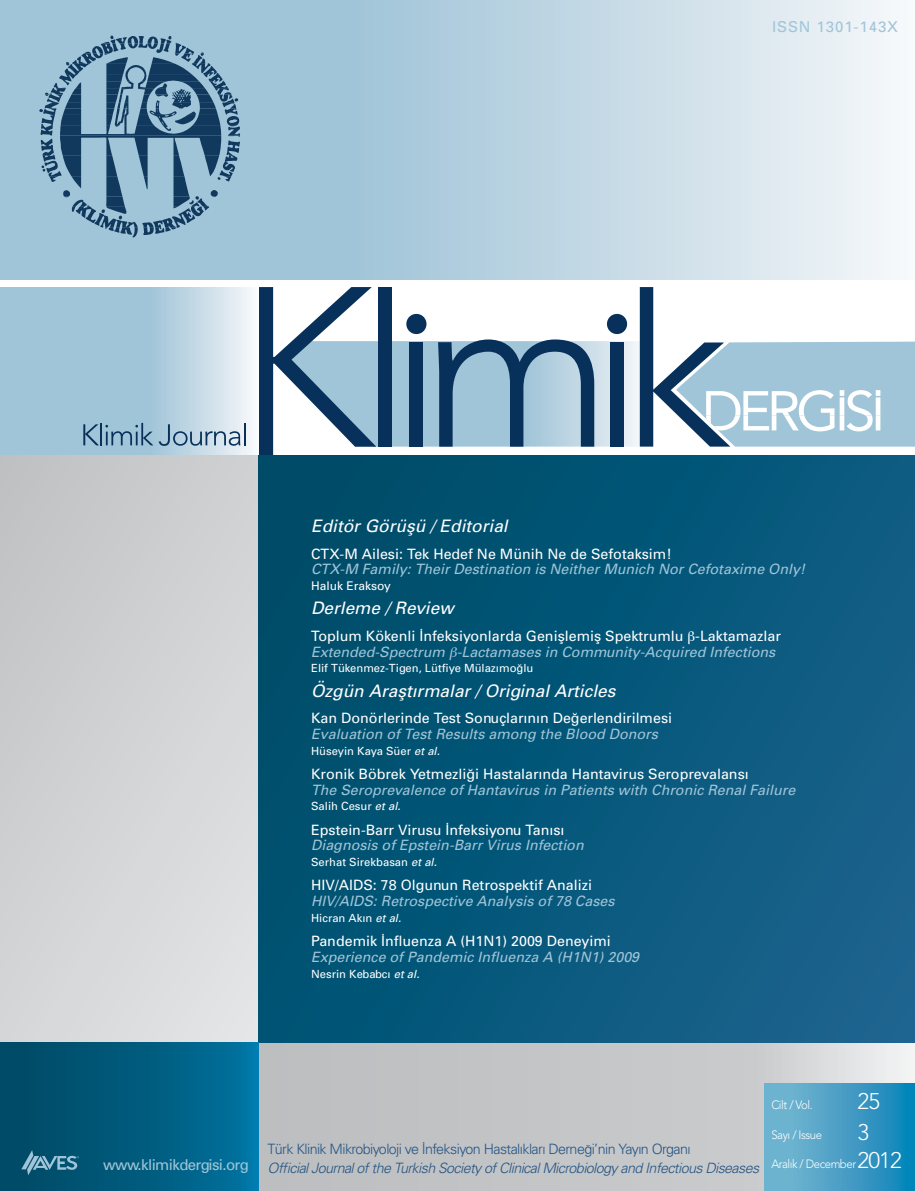
<style>
.page{position:relative;width:915px;height:1191px;background:#fff}
.page>*{position:absolute;margin:0;border:0;box-sizing:border-box;transform-origin:0 0}
.t1{font:300 22.5px "Avenir LT Std";letter-spacing:-.04em;color:#fff}
.t2{font:17.25px "Univers Italic Tr";color:#fff}
.t3{font:15px "Univers Tr";letter-spacing:-.04em;color:#a0c5d8}
.t4{font:15px "Univers Tr";letter-spacing:.06em;color:#a0c5d8}
.t5{font:14.25px "Univers Italic Tr";color:#a0c5d8}
.t6{font:14.25px "Univers Tr";color:#fff}
.t7{font:14.25px "Univers Light Ita Tr";letter-spacing:-.04em;color:#255584}
.t8{font:14.25px "Univers Light Tr";letter-spacing:-.04em;color:#255584}
.t9{font:300 12px "Avenir LT Std";letter-spacing:-.04em;color:#fff;scale:.95 1}
.t10{font:12px "Univers Tr";color:#fff}
.t11{font:11.25px "Univers Tr";color:#fff}
.s1{font-family:"Univers Italic Tr"}
</style>
<div class="page">
<svg style="left:281px;top:0;width:618px;height:280px;background:#c4d9e5"></svg>
<div style="left:0;top:0;width:281px;height:280px;background:#a0c5d8"></div>
<svg style="left:39px;top:36px;width:201px;height:201px"></svg>
<svg style="left:259px;top:287px;width:655px;height:168px"></svg>
<svg style="left:0;top:287px;width:252px;height:168px;background:#aeccdd"></svg>
<div style="left:0;top:455px;width:914px;height:587px;background:linear-gradient(to bottom,#c6c8ca,#dddee0)"></div>
<div style="left:257px;top:1042px;width:657px;height:149px;background:linear-gradient(to right,#b4b7b9,#dddfe0)"></div>
<svg style="left:764px;top:1083px;width:150px;height:108px;background:#469fc5"></svg>
<svg style="left:83px;top:424px;width:16px;height:21px"></svg>
<hr style="left:100px;top:423px;width:2px;height:22px;background:#07315b">
<svg style="left:105px;top:423px;width:48px;height:22px"></svg>
<svg style="left:159px;top:423px;width:86px;height:23px;background:#a4bbcc"></svg>
<div style="left:258px;top:455px;width:656px;height:587px;background:linear-gradient(to right,#004e6b,#146089)"></div>
<div style="left:0;top:1042px;width:258px;height:149px;background:linear-gradient(to right,#00465f,#00729e)"></div>
<svg style="left:21px;top:1150px;width:58px;height:25px"></svg>
<svg style="left:688px;top:631px;width:6px;height:13px"></svg>
<svg style="left:449px;top:646px;width:9px;height:13px"></svg>
<p class="t4" style="left:771px;top:18px;width:127px">ISSN 1301-143X</p>
<p class="t2" style="left:311px;top:515px;width:198px">Editör Görüşü / Editorial</p>
<p class="t6" style="left:311px;top:545px;width:362px">CTX-M Ailesi: Tek Hedef Ne Münih Ne de Sefotaksim!</p>
<p class="t5" style="left:311px;top:560px;width:495px">CTX-M Family: Their Destination is Neither Munich Nor Cefotaxime Only!</p>
<p class="t10" style="left:311px;top:578px;width:81px">Haluk Eraksoy</p>
<p class="t2" style="left:311px;top:597px;width:144px">Derleme / Review</p>
<p class="t6" style="left:311px;top:627px;width:471px">Toplum Kökenli İnfeksiyonlarda Genişlemiş Spektrumlu -Laktamazlar</p>
<p class="t5" style="left:311px;top:642px;width:465px">Extended-Spectrum -Lactamases in Community-Acquired Infections</p>
<p class="t11" style="left:311px;top:661px;width:224px">Elif Tükenmez-Tigen, Lütfiye Mülazımoğlu</p>
<p class="t2" style="left:311px;top:679px;width:306px">Özgün Araştırmalar / Original Articles</p>
<p class="t6" style="left:311px;top:709px;width:362px">Kan Donörlerinde Test Sonuçlarının Değerlendirilmesi</p>
<p class="t5" style="left:311px;top:725px;width:348px">Evaluation of Test Results among the Blood Donors</p>
<p class="t11" style="left:311px;top:743px;width:130px">Hüseyin Kaya Süer <span class="s1">et al.</span></p>
<p class="t6" style="left:311px;top:765px;width:439px">Kronik Böbrek Yetmezliği Hastalarında Hantavirus Seroprevalansı</p>
<p class="t5" style="left:311px;top:780px;width:485px">The Seroprevalence of Hantavirus in Patients with Chronic Renal Failure</p>
<p class="t11" style="left:311px;top:799px;width:91px">Salih Cesur <span class="s1">et al.</span></p>
<p class="t6" style="left:311px;top:820px;width:255px">Epstein-Barr Virusu İnfeksiyonu Tanısı</p>
<p class="t5" style="left:311px;top:836px;width:274px">Diagnosis of Epstein-Barr Virus Infection</p>
<p class="t11" style="left:311px;top:855px;width:127px">Serhat Sirekbasan <span class="s1">et al.</span></p>
<p class="t6" style="left:311px;top:876px;width:282px">HIV/AIDS: 78 Olgunun Retrospektif Analizi</p>
<p class="t5" style="left:311px;top:892px;width:305px">HIV/AIDS: Retrospective Analysis of 78 Cases</p>
<p class="t11" style="left:311px;top:910px;width:92px">Hicran Akın <span class="s1">et al.</span></p>
<p class="t6" style="left:311px;top:932px;width:301px">Pandemik İnfluenza A (H1N1) 2009 Deneyimi</p>
<p class="t5" style="left:311px;top:948px;width:329px">Experience of Pandemic Influenza A (H1N1) 2009</p>
<p class="t11" style="left:311px;top:966px;width:110px">Nesrin Kebabcı <span class="s1">et al.</span></p>
<p class="t9" style="left:771px;top:1097px;width:45px">Cilt / Vol.</p>
<p class="t1" style="left:857px;top:1087px;width:24px">25</p>
<p class="t1" style="left:857px;top:1118px;width:13px">3</p>
<p class="t1" style="left:857px;top:1147px;width:46px">2012</p>
<p class="t9" style="left:771px;top:1127px;width:55px">Sayı / Issue</p>
<p class="t8" style="left:267px;top:1140px;width:424px">Türk Klinik Mikrobiyoloji ve İnfeksiyon Hastalıkları Derneği’nin Yayın Organı</p>
<p class="t7" style="left:267px;top:1159px;width:493px">Official Journal of the Turkish Society of Clinical Microbiology and Infectious Diseases</p>
<p class="t3" style="left:103px;top:1155px;width:147px">www.klimikdergisi.org</p>
<p class="t9" style="left:771px;top:1157px;width:91px">Aralık / December</p>
</div>
